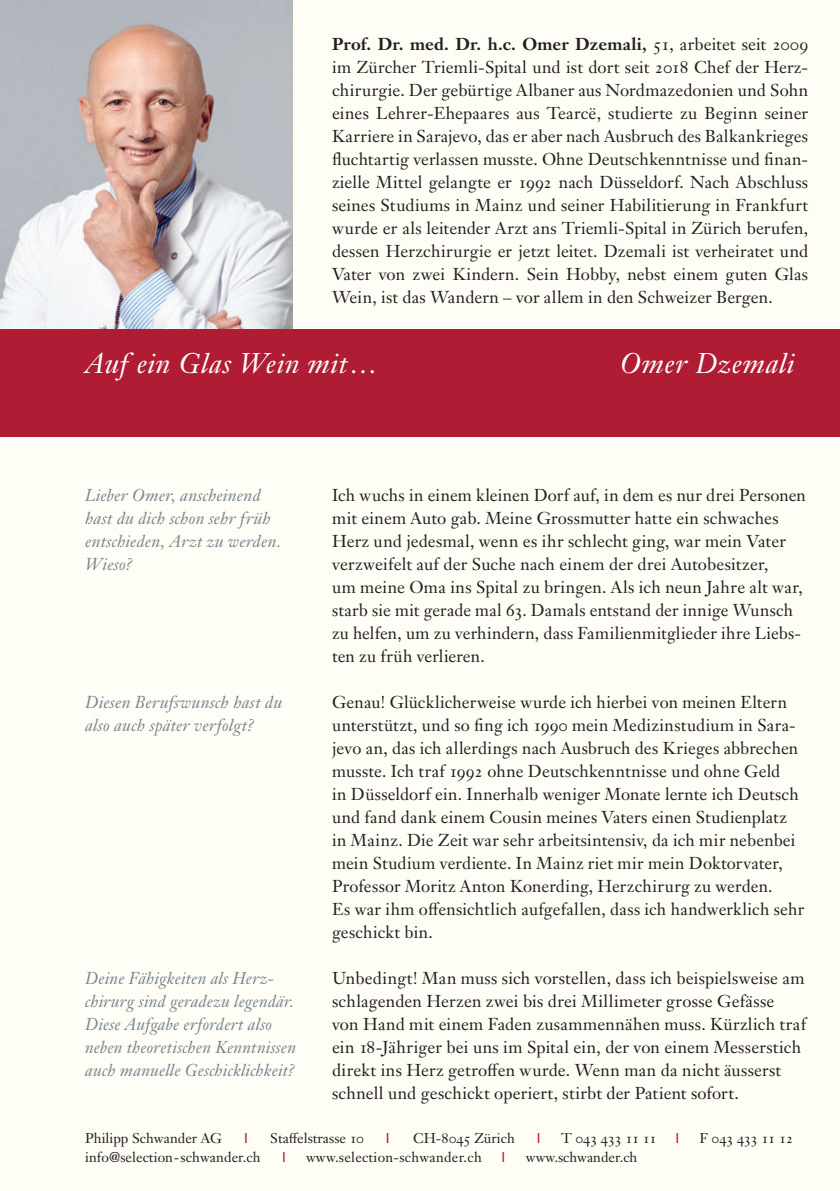
<style>
.page{position:relative;width:840px;height:1191px;background:#fff}
.page>*{position:absolute;margin:0;border:0;box-sizing:border-box;transform-origin:0 0}
.t1{font:italic 28px "Janson Text LT Pro";letter-spacing:.025em;color:#fff}
.t2{font:17px/23px "Janson Text LT Pro";letter-spacing:.01em;color:#231f20}
.t3{font:italic 17px/23px "Janson Text LT Pro";letter-spacing:.015em;color:#77858d}
.t4{font:14px "Janson Text LT Pro";color:#231f20}
.t5{font:14px "Janson Text LT Pro";letter-spacing:.02em;color:#231f20}
.t6{font:14px "Janson Text LT Pro";letter-spacing:-.035em;color:#231f20}
.t7{font:14px "Janson Text LT Pro";letter-spacing:-.03em;color:#231f20}
.t8{font:700 14px "Janson Text LT Pro";color:#c00f2d}
.s1{font-weight:700}
.s2{font-weight:700;color:#c00f2d}
</style>
<div class="page">
<div style="left:0;top:0;width:839px;height:1191px;background:#fffef6"></div>
<img style="left:0;top:0;width:293px;height:329px">
<div style="left:0;top:329px;width:839px;height:108px;background:#af1c34"></div>
<p class="t2" style="left:332px;top:32px;width:477px;text-align:justify"><span class="s1">Prof. Dr. med. Dr. h.c. Omer Dzemali,</span> 51, arbeitet seit 2009 im Zürcher Triemli-Spital und ist dort seit 2018 Chef der Herz&shy;chirurgie. Der gebürtige Albaner aus Nordmazedonien und Sohn eines Lehrer-Ehepaares aus Tearcë, studierte zu Beginn seiner Karriere in Sarajevo, das er aber nach Ausbruch des Balkankrieges fluchtartig verlassen musste. Ohne Deutschkenntnisse und finan&shy;zielle Mittel gelangte er 1992 nach Düsseldorf. Nach Abschluss seines Studiums in Mainz und seiner Habilitierung in Frankfurt wurde er als leitender Arzt ans Triemli-Spital in Zürich berufen, dessen Herzchirurgie er jetzt leitet. Dzemali ist verheiratet und Vater von zwei Kindern. Sein Hobby, nebst einem guten Glas Wein, ist das Wandern – vor allem in den Schweizer Bergen.</p>
<h1 class="t1" style="left:85px;top:345px;width:294px">Auf ein Glas Wein mit…</h1>
<h1 class="t1" style="left:619px;top:345px;width:176px">Omer Dzemali</h1>
<p class="t3" style="left:85px;top:483px;width:197px">Lieber Omer, anscheinend hast du dich schon sehr früh entschieden, Arzt zu werden.<br>Wieso?</p>
<p class="t3" style="left:85px;top:690px;width:198px">Diesen Berufswunsch hast du also auch später verfolgt?</p>
<p class="t3" style="left:85px;top:966px;width:212px">Deine Fähigkeiten als Herz&shy;chirurg sind geradezu legendär.<br>Diese Aufgabe erfordert also neben theoretischen Kenntnissen auch manuelle Geschicklichkeit?</p>
<p class="t2" style="left:332px;top:483px;width:475px">Ich wuchs in einem kleinen Dorf auf, in dem es nur drei Personen mit einem Auto gab. Meine Grossmutter hatte ein schwaches Herz und jedesmal, wenn es ihr schlecht ging, war mein Vater verzweifelt auf der Suche nach einem der drei Autobesitzer,<br>um meine Oma ins Spital zu bringen. Als ich neun Jahre alt war, starb sie mit gerade mal 63. Damals entstand der innige Wunsch zu helfen, um zu verhindern, dass Familienmitglieder ihre Liebs&shy;ten zu früh verlieren.</p>
<p class="t2" style="left:332px;top:690px;width:473px">Genau! Glücklicherweise wurde ich hierbei von meinen Eltern unterstützt, und so fing ich 1990 mein Medizinstudium in Sara&shy;jevo an, das ich allerdings nach Ausbruch des Krieges abbrechen musste. Ich traf 1992 ohne Deutschkenntnisse und ohne Geld<br>in Düsseldorf ein. Innerhalb weniger Monate lernte ich Deutsch und fand dank einem Cousin meines Vaters einen Studienplatz in Mainz. Die Zeit war sehr arbeitsintensiv, da ich mir nebenbei mein Studium verdiente. In Mainz riet mir mein Doktorvater, Professor Moritz Anton Konerding, Herzchirurg zu werden.<br>Es war ihm offensichtlich aufgefallen, dass ich handwerklich sehr geschickt bin.</p>
<p class="t2" style="left:332px;top:966px;width:475px">Unbedingt! Man muss sich vorstellen, dass ich beispielsweise am schlagenden Herzen zwei bis drei Millimeter grosse Gefässe<br>von Hand mit einem Faden zusammennähen muss. Kürzlich traf ein 18-Jähriger bei uns im Spital ein, der von einem Messerstich direkt ins Herz getroffen wurde. Wenn man da nicht äusserst schnell und geschickt operiert, stirbt der Patient sofort.</p>
<p class="t4" style="left:85px;top:1129px;width:138px">Philipp Schwander AG</p>
<p class="t8" style="left:242px;top:1129px;width:9px">|</p>
<p class="t4" style="left:270px;top:1129px;width:95px">Staffelstrasse 10</p>
<p class="t8" style="left:383px;top:1129px;width:9px">|</p>
<p class="t4" style="left:413px;top:1129px;width:103px">CH-8045 Zürich</p>
<p class="t8" style="left:534px;top:1129px;width:9px">|</p>
<p class="t6" style="left:561px;top:1129px;width:122px">T 043 433 11 11 <span class="s2">|</span></p>
<p class="t7" style="left:699px;top:1129px;width:95px">F 043 433 11 12</p>
<p class="t4" style="left:85px;top:1148px;width:177px">info@selection-schwander.ch</p>
<p class="t8" style="left:280px;top:1148px;width:9px">|</p>
<p class="t5" style="left:306px;top:1148px;width:177px">www.selection-schwander.ch</p>
<p class="t8" style="left:499px;top:1148px;width:9px">|</p>
<p class="t4" style="left:525px;top:1148px;width:113px">www.schwander.ch</p>
</div>
